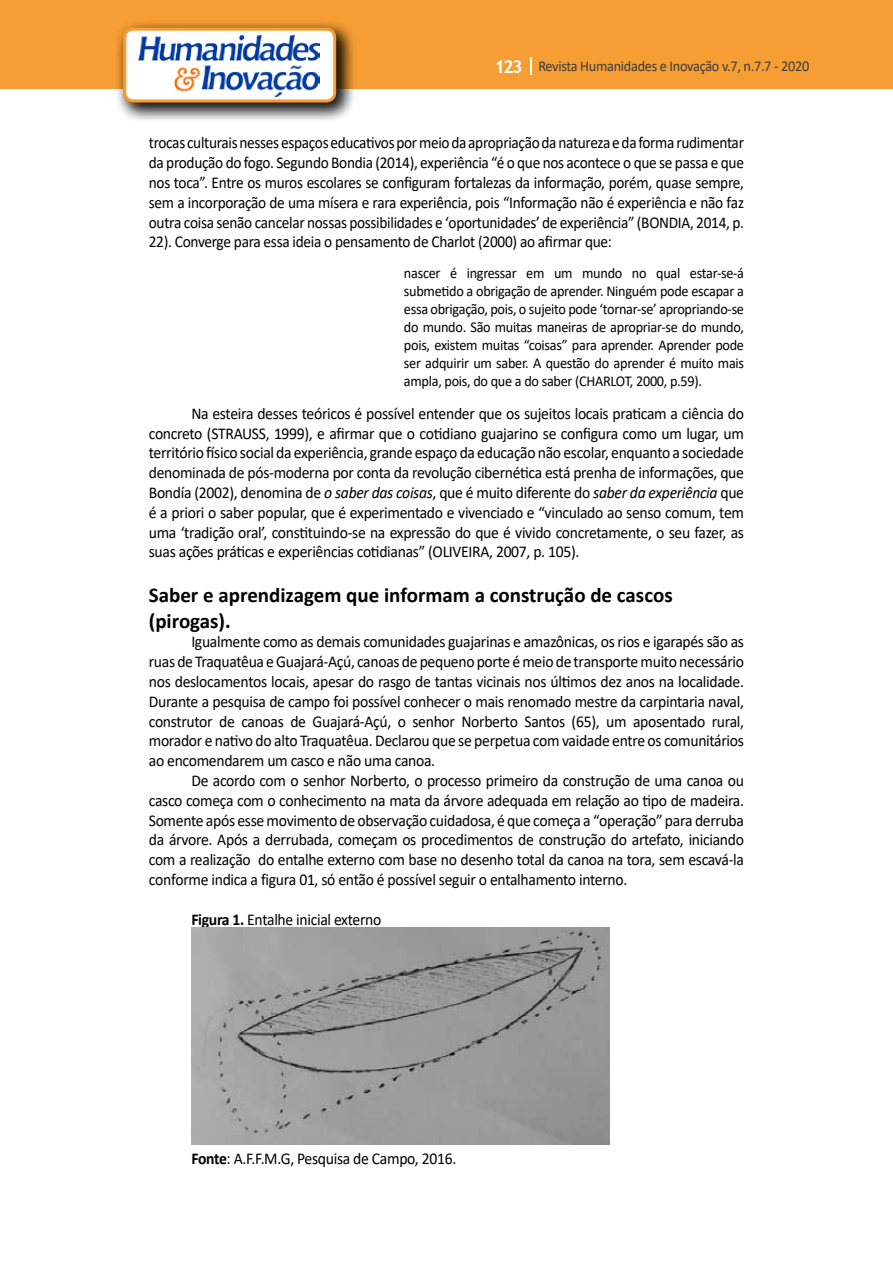
<style>
.page{position:relative;width:893px;height:1263px;background:#fff}
.page>*{position:absolute;margin:0;border:0;box-sizing:border-box;transform-origin:0 0}
.t1{font:700 21px/25.2px "Calibri";color:#000}
.t2{font:16.5px/19.8px "Calibri";letter-spacing:-.02em;color:#000;text-align:justify;scale:.95 1}
.t3{font:16.5px/19.8px "Calibri";letter-spacing:-.02em;color:#000;text-align:justify;scale:.93 1}
.t4{font:15px/18px "Calibri";letter-spacing:-.02em;color:#000;text-align:justify;scale:.95 1}
.t5{font:15px "Calibri";letter-spacing:-.02em;color:#3c3c3b;scale:.95 1}
.s1{font-family:"Trebuchet MS";font-weight:700;font-size:18px;color:#fff}
.s2{font-style:italic}
.s3{font-weight:700}
</style>
<div class="page">
<div style="left:0;top:0;width:893px;height:88px;background:#f69e34"></div>
<svg style="left:530px;top:57px;width:2px;height:18px"></svg>
<div style="left:115px;top:19px;width:241px;height:103px;background:#000;opacity:.75"></div>
<div style="left:125px;top:29px;width:210px;height:72px;background:#fff;border-radius:9px"></div>
<img style="left:139px;top:35px;width:180px;height:62px">
<div style="left:123px;top:28px;width:213px;height:74px;border:3px solid #f69e34;border-radius:9px"></div>
<img style="left:191px;top:928px;width:419px;height:216px">
<p class="t5" style="left:495px;top:56px;width:333px"><span class="s1">123</span> Revista Humanidades e Inovação v.7, n.7.7 - 2020</p>
<p class="t3" style="left:149px;top:133px;width:641px">trocas culturais nesses espaços educativos por meio da apropriação da natureza e da forma rudimentar da produção do fogo. Segundo Bondia (2014), experiência “é o que nos acontece o que se passa e que nos toca”. Entre os muros escolares se configuram fortalezas da informação, porém, quase sempre, sem a incorporação de uma mísera e rara experiência, pois “Informação não é experiência e não faz outra coisa senão cancelar nossas possibilidades e ‘oportunidades’ de experiência” (BONDIA, 2014, p.<br>22). Converge para essa ideia o pensamento de Charlot (2000) ao afirmar que:</p>
<p class="t4" style="left:404px;top:264px;width:360px">nascer é ingressar em um mundo no qual estar-se-á submetido a obrigação de aprender. Ninguém pode escapar a essa obrigação, pois, o sujeito pode ‘tornar-se’ apropriando-se do mundo. São muitas maneiras de apropriar-se do mundo, pois, existem muitas “coisas” para aprender. Aprender pode ser adquirir um saber. A questão do aprender é muito mais ampla, pois, do que a do saber (CHARLOT, 2000, p.59).</p>
<p class="t2" style="left:149px;top:403px;width:628px;text-indent:43px">Na esteira desses teóricos é possível entender que os sujeitos locais praticam a ciência do concreto (STRAUSS, 1999), e afirmar que o cotidiano guajarino se configura como um lugar, um território físico social da experiência, grande espaço da educação não escolar, enquanto a sociedade denominada de pós-moderna por conta da revolução cibernética está prenha de informações, que Bondía (2002), denomina de <span class="s2">o saber das coisas</span>, que é muito diferente do <span class="s2">saber da experiência</span> que é a priori o saber popular, que é experimentado e vivenciado e “vinculado ao senso comum, tem uma ‘tradição oral’, constituindo-se na expressão do que é vivido concretamente, o seu fazer, as suas ações práticas e experiências cotidianas” (OLIVEIRA, 2007, p. 105).</p>
<p class="t1" style="left:149px;top:583px;width:525px">Saber e aprendizagem que informam a construção de cascos (pirogas).</p>
<p class="t2" style="left:149px;top:632px;width:628px;text-indent:43px">Igualmente como as demais comunidades guajarinas e amazônicas, os rios e igarapés são as ruas de Traquatêua e Guajará-Açú, canoas de pequeno porte é meio de transporte muito necessário nos deslocamentos locais, apesar do rasgo de tantas vicinais nos últimos dez anos na localidade.<br>Durante a pesquisa de campo foi possível conhecer o mais renomado mestre da carpintaria naval, construtor de canoas de Guajará-Açú, o senhor Norberto Santos (65), um aposentado rural, morador e nativo do alto Traquatêua. Declarou que se perpetua com vaidade entre os comunitários ao encomendarem um casco e não uma canoa.</p>
<p class="t2" style="left:149px;top:770px;width:628px;text-indent:43px">De acordo com o senhor Norberto, o processo primeiro da construção de uma canoa ou casco começa com o conhecimento na mata da árvore adequada em relação ao tipo de madeira.<br>Somente após esse movimento de observação cuidadosa, é que começa a “operação” para derruba da árvore. Após a derrubada, começam os procedimentos de construção do artefato, iniciando com a realização do entalhe externo com base no desenho total da canoa na tora, sem escavá-la conforme indica a figura 01, só então é possível seguir o entalhamento interno.</p>
<p class="t2" style="left:191px;top:909px;width:202px"><span class="s3">Figura 1.</span> Entalhe inicial externo</p>
<p class="t2" style="left:191px;top:1148px;width:280px"><span class="s3">Fonte</span>: A.F.F.M.G, Pesquisa de Campo, 2016.</p>
</div>
